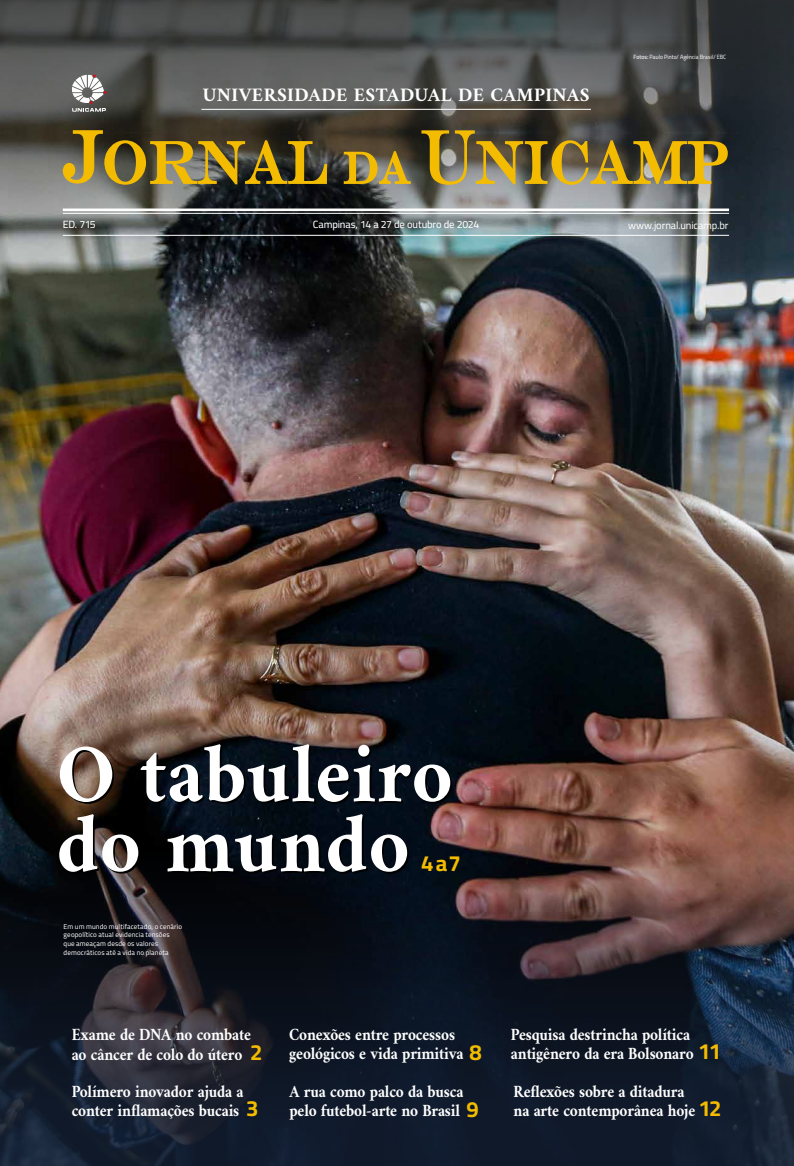
<style>
.page{position:relative;width:794px;height:1166px;background:#fff}
.page>*{position:absolute;margin:0;border:0;box-sizing:border-box;transform-origin:0 0}
.t1{font:700 84px/70px "Amiri";letter-spacing:.01em;color:#fff;scale:.94 1}
.t2{font:700 22.05px "Cairo";color:#f4bc00}
.t3{font:700 19.25px "Amiri";letter-spacing:.02em;color:#fff}
.t4{font:700 17.32px/19.2px "Amiri";letter-spacing:-.01em;color:#fff;scale:.89 1}
.t5{font:500 10.5px "Cairo";letter-spacing:-.015em;color:#fff}
.t6{font:10.5px "Cairo";letter-spacing:-.01em;color:#fff}
.t7{font:7px/8.8px "Cairo";letter-spacing:.015em;color:#fff}
.t8{font:6.12px "Cairo";letter-spacing:.01em;color:#fff;scale:.9 1}
.s1{font-weight:600}
.s2{font-family:"Cairo";font-size:22.05px;color:#f4bc00}
</style>
<div class="page">
<img style="left:0;top:292px;width:794px;height:318px">
<img style="left:0;top:610px;width:794px;height:556px">
<svg style="left:0;top:0;width:794px;height:292px;background:#4a4e4e"></svg>
<svg style="left:63px;top:130px;width:264px;height:55px;background:#7a6727"></svg>
<svg style="left:344px;top:151px;width:67px;height:33px;background:#a0893b"></svg>
<svg style="left:421px;top:130px;width:307px;height:55px;background:#827035"></svg>
<hr style="left:201px;top:109px;width:390px;height:1px;background:#fff">
<svg style="left:72px;top:74px;width:35px;height:38px"></svg>
<hr style="left:63px;top:208px;width:666px;height:3px;background:#fff">
<hr style="left:63px;top:213px;width:666px;height:1px;background:#fff">
<hr style="left:63px;top:235px;width:666px;height:1px;background:#fff">
<p class="t3" style="left:203px;top:83px;width:388px">UNIVERSIDADE ESTADUAL DE CAMPINAS</p>
<p class="t8" style="left:633px;top:52px;width:104px"><span class="s1">Fotos:</span> Paulo Pinto/ Agência Brasil/ EBC</p>
<p class="t5" style="left:63px;top:216px;width:35px">ED. 715</p>
<p class="t5" style="left:313px;top:216px;width:168px">Campinas, 14 a 27 de outubro de 2024</p>
<p class="t6" style="left:628px;top:217px;width:102px">www.jornal.unicamp.br</p>
<h1 class="t1" style="left:57px;top:737px;width:423px">O tabuleiro do mundo</h1>
<p class="t2" style="left:421px;top:847px;width:41px">4a7</p>
<p class="t7" style="left:64px;top:922px;width:120px">Em um mundo multifacetado, o cenário geopolítico atual evidencia tensões que ameaçam desde os valores democráticos até a vida no planeta</p>
<p class="t4" style="left:72px;top:1025px;width:216px">Exame de DNA no combate ao câncer de colo do útero <span class="s2">2</span></p>
<p class="t4" style="left:72px;top:1081px;width:211px">Polímero inovador ajuda a conter inflamações bucais <span class="s2">3</span></p>
<p class="t4" style="left:289px;top:1024px;width:218px">Conexões entre processos geológicos e vida primitiva <span class="s2">8</span></p>
<p class="t4" style="left:511px;top:1024px;width:237px">Pesquisa destrincha política antigênero da era Bolsonaro <span class="s2">11</span></p>
<p class="t4" style="left:289px;top:1081px;width:214px">A rua como palco da busca pelo futebol-arte no Brasil <span class="s2">9</span></p>
<p class="t4" style="left:513px;top:1081px;width:235px">Reflexões sobre a ditadura<br>na arte contemporânea hoje <span class="s2">12</span></p>
</div>
